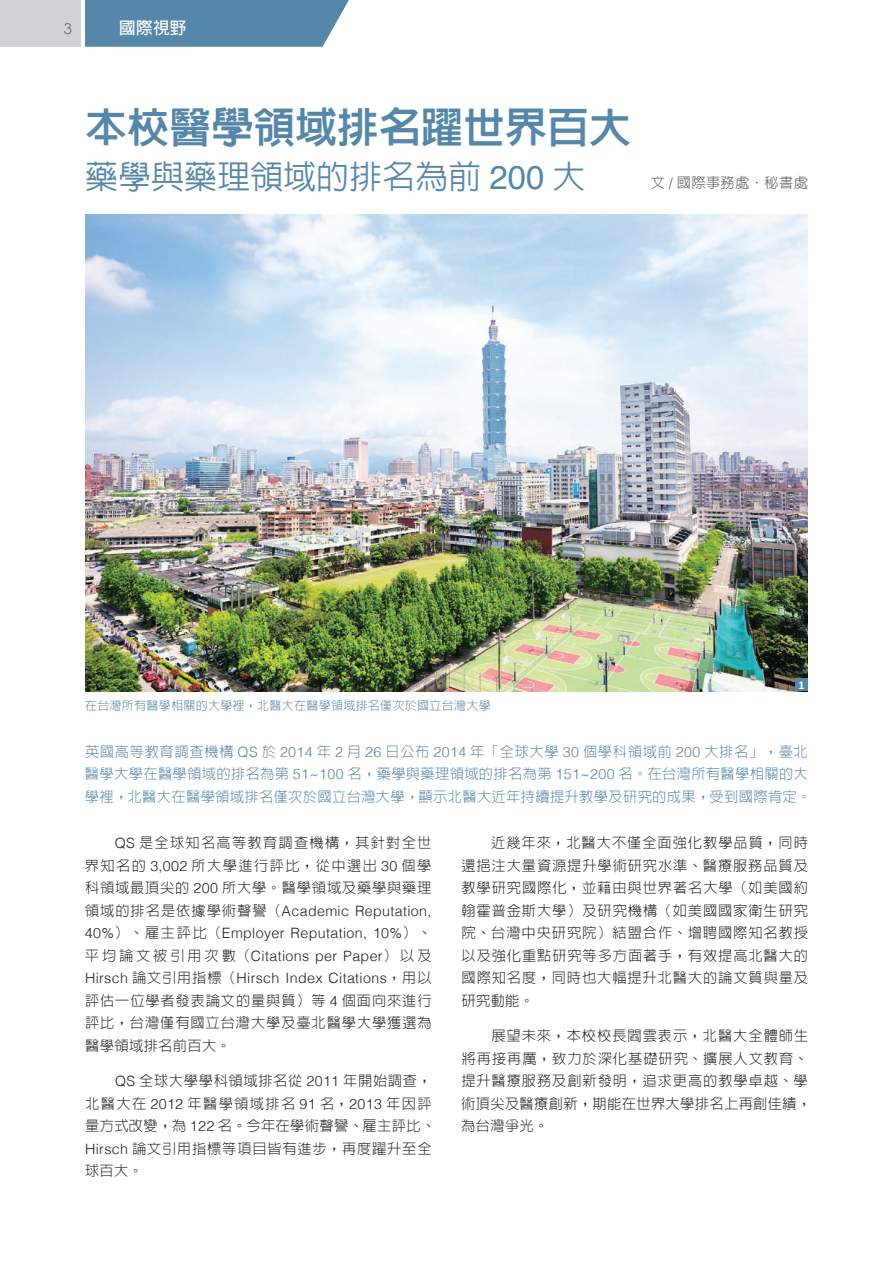
<style>
.page{position:relative;width:893px;height:1263px;background:#fff}
.page>*{position:absolute;margin:0;border:0;box-sizing:border-box;transform-origin:0 0}
.t1{font:42px "Lin Gothic Extra";color:#5587aa}
.t2{font:500 33px "Lin Gothic";color:#5587aa}
.t3{font:700 16.5px "Lin Gothic";color:#fff}
.t4{font:15px "Century Gothic";color:#6c6d70}
.t5{font:300 14.25px/22.5px "Lin Gothic";letter-spacing:.06em;color:#231f20;text-align:justify}
.t6{font:300 14.25px/22.5px "Lin Gothic";letter-spacing:.025em;color:#5587aa}
.t7{font:300 14.25px/22.5px "Helvetica";letter-spacing:.025em;color:#231f20;text-align:justify}
.t8{font:300 14.25px "Lin Gothic";letter-spacing:.025em;color:#57585a}
.t9{font:300 12px "Lin Gothic";letter-spacing:.025em;color:#5587aa}
.t10{font:700 12px "Calibri";color:#fff}
.s1{font-family:"Helvetica";font-weight:400}
.s2{font-family:"Helvetica"}
.s3{font-family:"Lin Gothic"}
</style>
<div class="page">
<img style="left:85px;top:214px;width:723px;height:477px">
<div style="left:795px;top:678px;width:13px;height:13px;background:#5587aa"></div>
<div style="left:0;top:0;width:81px;height:47px;background:#d1d2d4"></div>
<div style="left:85px;top:0;width:264px;height:47px;background:#5587aa"></div>
<p class="t4" style="left:64px;top:20px;width:10px">3</p>
<p class="t3" style="left:119px;top:19px;width:69px">國際視野</p>
<h1 class="t1" style="left:85px;top:106px;width:547px">本校醫學領域排名躍世界百大</h1>
<h2 class="t2" style="left:85px;top:160px;width:502px">藥學與藥理領域的排名為前 <span class="s1">200</span> 大</h2>
<p class="t8" style="left:651px;top:175px;width:159px">文 <span class="s2">/</span> 國際事務處．秘書處</p>
<p class="t9" style="left:85px;top:699px;width:407px">在台灣所有醫學相關的大學裡，北醫大在醫學領域排名僅次於國立台灣大學</p>
<p class="t10" style="left:798px;top:678px;width:8px">1</p>
<p class="t6" style="left:85px;top:740px;width:728px">英國高等教育調查機構 <span class="s2">QS</span> 於 <span class="s2">2014</span> 年 <span class="s2">2</span> 月 <span class="s2">26</span> 日公布 <span class="s2">2014</span> 年「全球大學 <span class="s2">30</span> 個學科領域前 <span class="s2">200</span> 大排名」，臺北醫學大學在醫學領域的排名為第 <span class="s2">51~100</span> 名，藥學與藥理領域的排名為第 <span class="s2">151~200</span> 名。在台灣所有醫學相關的大學裡，北醫大在醫學領域排名僅次於國立台灣大學，顯示北醫大近年持續提升教學及研究的成果，受到國際肯定。</p>
<p class="t5" style="left:85px;top:832px;width:348px;text-indent:30px"><span class="s2">QS</span> 是全球知名高等教育調查機構，其針對全世界知名的 <span class="s2">3,002</span> 所大學進行評比，從中選出 <span class="s2">30</span> 個學科領域最頂尖的 <span class="s2">200</span> 所大學。醫學領域及藥學與藥理</p>
<p class="t7" style="left:85px;top:899px;width:348px"><span class="s3">領域的排名是依據學術聲譽（</span>Academic Reputation, 40%<span class="s3">）、雇主評比（</span>Employer Reputation, 10%<span class="s3">）、平均論文被引用次數（</span>Citations per Paper<span class="s3">）以及</span>Hirsch <span class="s3">論文引用指標（</span>Hirsch Index Citations<span class="s3">，用以</span></p>
<p class="t5" style="left:85px;top:989px;width:348px">評估一位學者發表論文的量與質）等 <span class="s2">4</span> 個面向來進行評比，台灣僅有國立台灣大學及臺北醫學大學獲選為醫學領域排名前百大。</p>
<p class="t5" style="left:85px;top:1069px;width:352px;text-align:left;text-indent:30px"><span class="s2">QS</span> 全球大學學科領域排名從 <span class="s2">2011</span> 年開始調查，北醫大在 <span class="s2">2012</span> 年醫學領域排名 <span class="s2">91</span> 名，<span class="s2">2013</span> 年因評量方式改變，為 <span class="s2">122</span> 名。今年在學術聲譽、雇主評比、<br><span class="s2">Hirsch</span> 論文引用指標等項目皆有進步，再度躍升至全球百大。</p>
<p class="t5" style="left:461px;top:832px;width:348px;text-indent:30px">近幾年來，北醫大不僅全面強化教學品質，同時還挹注大量資源提升學術研究水準、醫療服務品質及教學研究國際化，並藉由與世界著名大學（如美國約翰霍普金斯大學）及研究機構（如美國國家衛生研究院、台灣中央研究院）結盟合作、增聘國際知名教授以及強化重點研究等多方面著手，有效提高北醫大的國際知名度，同時也大幅提升北醫大的論文質與量及研究動能。</p>
<p class="t5" style="left:461px;top:1024px;width:352px;text-align:left;text-indent:30px">展望未來，本校校長閻雲表示，北醫大全體師生將再接再厲，致力於深化基礎研究、擴展人文教育、提升醫療服務及創新發明，追求更高的教學卓越、學術頂尖及醫療創新，期能在世界大學排名上再創佳績，為台灣爭光。</p>
</div>
